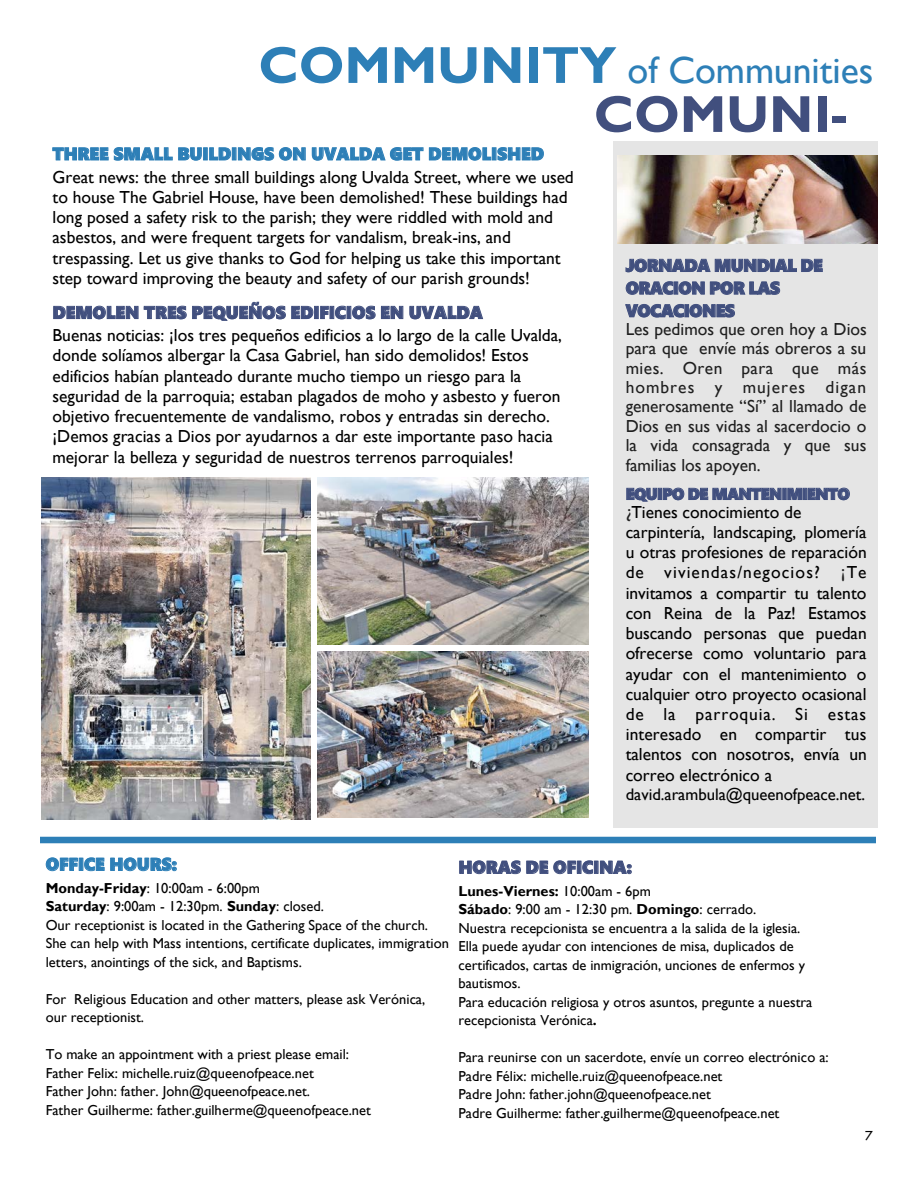
<style>
.page{position:relative;width:918px;height:1188px;background:#fff}
.page>*{position:absolute;margin:0;border:0;box-sizing:border-box;transform-origin:0 0}
.t1{font:700 52.35px "Gill Sans";color:#414f7e}
.t2{font:37.8px "Gill Sans";color:#2d7fb7}
.t3{font:17.4px/20.2px "Gill Sans";color:#000}
.t4{font:17.4px/19.4px "Gill Sans";color:#1f1f1f;text-align:justify}
.t5{font:17.4px/22.6px "Segoe UI Black";letter-spacing:-.03em;color:#414f7e}
.t6{font:17.4px "Segoe UI Black";color:#414f7e}
.t7{font:17.4px "Segoe UI Black";color:#2d7fb7}
.t8{font:16.8px "Gill Sans";color:#000}
.t9{font:16.05px "Segoe UI Black";letter-spacing:-.03em;color:#414f7e}
.t10{font:14.55px "Gill Sans";color:#000}
.t11{font:14.4px/18.5px "Gill Sans";color:#000}
.t12{font:14.4px "Tw Cen";color:#000}
.s1{font-weight:700;font-size:52.35px}
.s2{font-family:"Segoe UI Black";color:#2d7fb7}
.s3{font-family:"Segoe UI Black";color:#414f7e}
.s4{color:#1f1f1f}
.s5{font-weight:700}
</style>
<div class="page">
<div style="left:41px;top:837px;width:835px;height:6px;background:#2d7fb7"></div>
<div style="left:613px;top:142px;width:265px;height:686px;background:#e5e5e5"></div>
<img style="left:617px;top:156px;width:260px;height:88px">
<img style="left:41px;top:477px;width:270px;height:342px">
<img style="left:318px;top:651px;width:270px;height:167px">
<img style="left:318px;top:477px;width:270px;height:168px">
<p class="t2" style="left:258px;top:48px;width:617px"><span class="s1">COMMUNITY</span> of Communities</p>
<p class="t1" style="left:594px;top:83px;width:256px">COMUNI-</p>
<p class="t3" style="left:53px;top:143px;width:523px;line-height:22.8px"><span class="s2">THREE SMALL BUILDINGS ON UVALDA GET DEMOLISHED<br></span>Great news: the three small buildings along Uvalda Street, where we used</p>
<p class="t3" style="left:53px;top:187px;width:517px">to house The Gabriel House, have been demolished! These buildings had long posed a safety risk to the parish; they were riddled with mold and asbestos, and were frequent targets for vandalism, break-ins, and trespassing. Let us give thanks to God for helping us take this important step toward improving the beauty and safety of our parish grounds!</p>
<p class="t3" style="left:53px;top:302px;width:511px;line-height:22.6px"><span class="s3">DEMOLEN TRES PEQUEÑOS EDIFICIOS EN UVALDA<br></span>Buenas noticias: ¡los tres pequeños edificios a lo largo de la calle Uvalda,</p>
<p class="t3" style="left:53px;top:346px;width:509px">donde solíamos albergar la Casa Gabriel, han sido demolidos! Estos edificios habían planteado durante mucho tiempo un riesgo para la seguridad de la parroquia; estaban plagados de moho y asbesto y fueron objetivo frecuentemente de vandalismo, robos y entradas sin derecho. ¡Demos gracias a Dios por ayudarnos a dar este importante paso hacia mejorar la belleza y seguridad de nuestros terrenos parroquiales!</p>
<p class="t5" style="left:626px;top:253px;width:199px">JORNADA MUNDIAL DE<br>ORACION POR LAS<br>VOCACIONES</p>
<p class="t4" style="left:626px;top:320px;width:243px">Les pedimos que oren hoy a Dios para que envíe más obreros a su mies. Oren para que más hombres y mujeres digan generosamente “Sí” al llamado de Dios en sus vidas al sacerdocio o la vida consagrada y que sus familias los apoyen.</p>
<p class="t9" style="left:626px;top:482px;width:226px">EQUIPO DE MANTENIMIENTO</p>
<p class="t3" style="left:626px;top:502px;width:243px"><span class="s4">¿</span>Tienes conocimiento de carpintería, landscaping, plomería u otras profesiones de reparación de viviendas/negocios? <span class="s4">¡</span>Te invitamos a compartir tu talento con Reina de la Paz! Estamos buscando personas que puedan ofrecerse como voluntario para ayudar con el mantenimiento o cualquier otro proyecto ocasional de la parroquia. Si estas interesado en compartir tus talentos con nosotros, envía un correo electrónico a</p>
<p class="t8" style="left:626px;top:785px;width:241px">david.arambula@queenofpeace.net.</p>
<p class="t7" style="left:46px;top:852px;width:133px">OFFICE HOURS:</p>
<p class="t11" style="left:46px;top:879px;width:405px"><span class="s5">Monday-Friday</span>: 10:00am - 6:00pm<br><span class="s5">Saturday</span>: 9:00am - 12:30pm. <span class="s5">Sunday</span>: closed.<br>Our receptionist is located in the Gathering Space of the church.<br>She can help with Mass intentions, certificate duplicates, immigration letters, anointings of the sick, and Baptisms.</p>
<p class="t11" style="left:46px;top:990px;width:381px">For Religious Education and other matters, please ask Verónica, our receptionist.</p>
<p class="t11" style="left:46px;top:1045px;width:305px">To make an appointment with a priest please email:<br>Father Felix: michelle.ruiz@queenofpeace.net</p>
<p class="t10" style="left:46px;top:1083px;width:266px">Father John: father. John@queenofpeace.net.</p>
<p class="t11" style="left:46px;top:1101px;width:327px">Father Guilherme: father.guilherme@queenofpeace.net</p>
<p class="t6" style="left:459px;top:855px;width:175px">HORAS DE OFICINA:</p>
<p class="t11" style="left:459px;top:882px;width:355px"><span class="s5">Lunes-Viernes:</span> 10:00am - 6pm<br><span class="s5">Sábado</span>: 9:00 am - 12:30 pm. <span class="s5">Domingo</span>: cerrado.<br>Nuestra recepcionista se encuentra a la salida de la iglesia.<br>Ella puede ayudar con intenciones de misa, duplicados de certificados, cartas de inmigración, unciones de enfermos y bautismos.<br>Para educación religiosa y otros asuntos, pregunte a nuestra recepcionista Verónica<span class="s5">.</span></p>
<p class="t11" style="left:459px;top:1048px;width:372px">Para reunirse con un sacerdote, envíe un correo electrónico a:<br>Padre Félix: michelle.ruiz@queenofpeace.net<br>Padre John: father.john@queenofpeace.net<br>Padre Guilherme: father.guilherme@queenofpeace.net</p>
<p class="t12" style="left:865px;top:1127px;width:9px">7</p>
</div>
